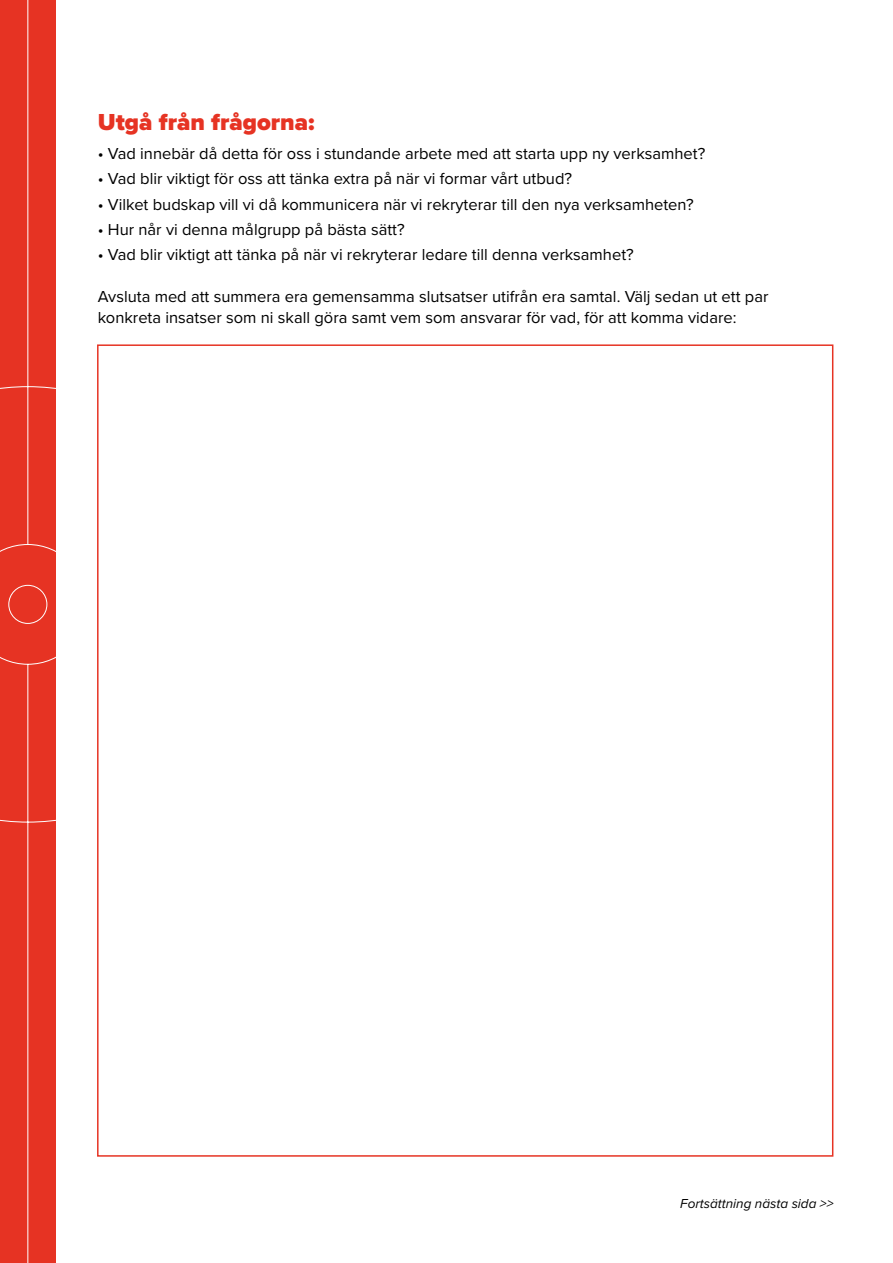
<style>
.page{position:relative;width:893px;height:1263px;background:#fff}
.page>*{position:absolute;margin:0;border:0;box-sizing:border-box;transform-origin:0 0}
.t1{font:900 24px "Proxima Nova";color:#e63323}
.t2{font:16.5px/21px "Proxima Nova";color:#000}
.t3{font:italic 13.5px "Proxima Nova";color:#000}
</style>
<div class="page">
<div style="left:0;top:0;width:56px;height:1263px;background:#e63323"></div>
<h1 class="t1" style="left:98px;top:104px;width:218px">Utgå från frågorna:</h1>
<p class="t2" style="left:98px;top:142px;width:609px">• Vad innebär då detta för oss i stundande arbete med att starta upp ny verksamhet?</p>
<p class="t2" style="left:98px;top:168px;width:476px">• Vad blir viktigt för oss att tänka extra på när vi formar vårt utbud?</p>
<p class="t2" style="left:98px;top:193px;width:597px">• Vilket budskap vill vi då kommunicera när vi rekryterar till den nya verksamheten?</p>
<p class="t2" style="left:98px;top:218px;width:308px">• Hur når vi denna målgrupp på bästa sätt?</p>
<p class="t2" style="left:98px;top:243px;width:537px">• Vad blir viktigt att tänka på när vi rekryterar ledare till denna verksamhet?</p>
<p class="t2" style="left:98px;top:285px;width:672px">Avsluta med att summera era gemensamma slutsatser utifrån era samtal. Välj sedan ut ett par konkreta insatser som ni skall göra samt vem som ansvarar för vad, för att komma vidare:</p>
<p class="t3" style="left:680px;top:1193px;width:155px">Fortsättning nästa sida &gt;&gt;</p>
</div>
